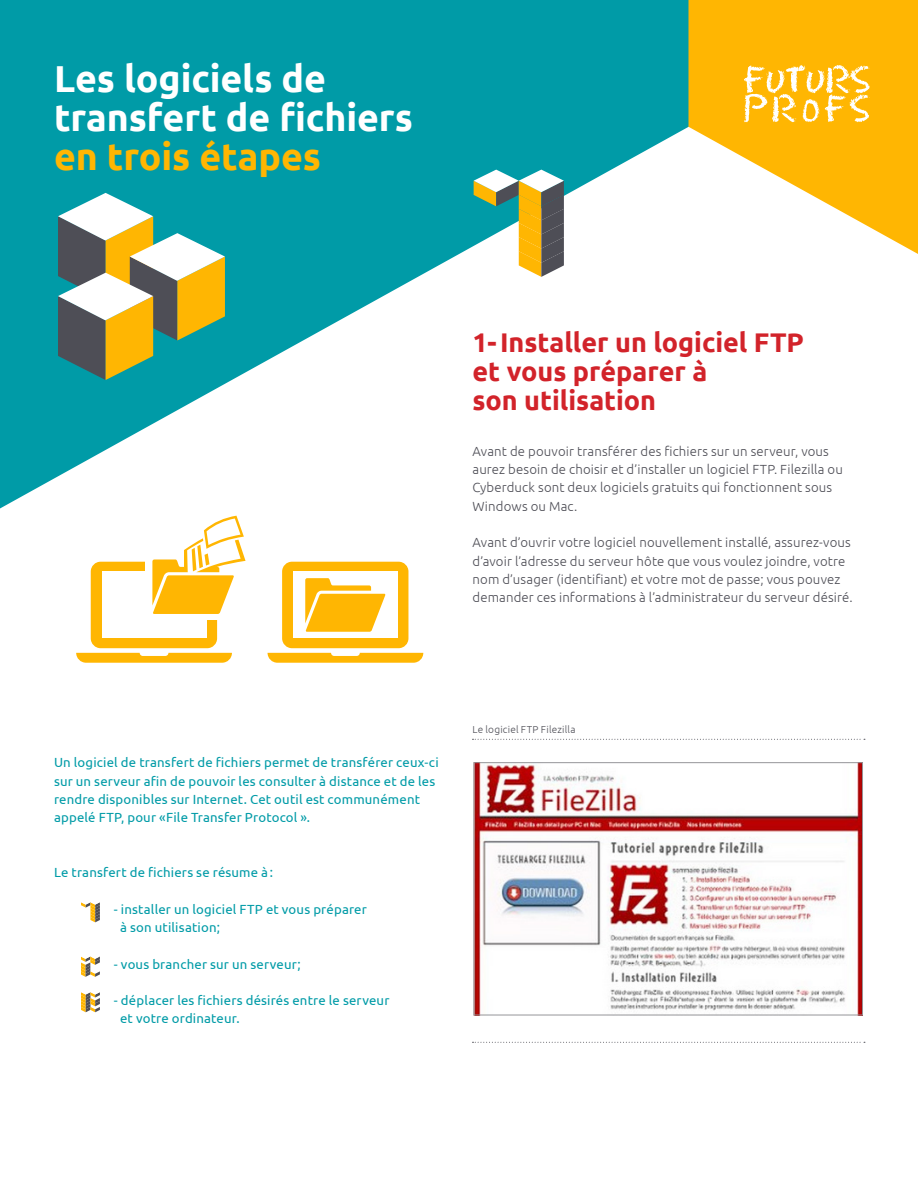
<style>
.page{position:relative;width:918px;height:1188px;background:#fff}
.page>*{position:absolute;margin:0;border:0;box-sizing:border-box;transform-origin:0 0}
.t1{font:700 37.5px/39px "Ubuntu";letter-spacing:-.005em;color:#fff}
.t2{font:700 37.5px "Ubuntu";letter-spacing:-.005em;color:#ffb602}
.t3{font:700 27px/29.2px "Ubuntu";color:#d2232a}
.t4{font:300 13.2px/18.3px "Ubuntu";letter-spacing:.01em;color:#4e4e56}
.t5{font:13.2px/18.3px "Ubuntu";letter-spacing:.015em;color:#009ba7}
.t6{font:300 10.05px "Ubuntu";letter-spacing:.02em;color:#4e4e56}
</style>
<div class="page">
<svg style="left:0;top:0;width:688px;height:508px;fill:#009ba7"></svg>
<svg style="left:58px;top:193px;width:167px;height:187px"></svg>
<svg style="left:474px;top:170px;width:90px;height:107px"></svg>
<svg style="left:688px;top:0;width:230px;height:254px;fill:#ffb602"></svg>
<svg style="left:744px;top:65px;width:126px;height:57px"></svg>
<svg style="left:81px;top:902px;width:19px;height:20px"></svg>
<svg style="left:81px;top:956px;width:19px;height:21px"></svg>
<svg style="left:81px;top:992px;width:19px;height:20px"></svg>
<div style="left:91px;top:562px;width:126px;height:86px;background:#ffb602;border-radius:10px"></div>
<div style="left:102px;top:572px;width:104px;height:66px;background:#fff"></div>
<svg style="left:76px;top:653px;width:156px;height:10px;background:#ffbd1d"></svg>
<div style="left:282px;top:562px;width:126px;height:86px;background:#ffb602;border-radius:10px"></div>
<div style="left:293px;top:572px;width:105px;height:66px;background:#fff"></div>
<svg style="left:268px;top:653px;width:155px;height:10px;background:#ffbd1c"></svg>
<div style="left:145px;top:551px;width:89px;height:69px;background:#fff"></div>
<svg style="left:152px;top:516px;width:94px;height:98px"></svg>
<svg style="left:305px;top:578px;width:81px;height:54px"></svg>
<svg style="left:472px;top:739px;width:393px;height:1px"></svg>
<img style="left:476px;top:764px;width:385px;height:249px">
<div style="left:474px;top:762px;width:389px;height:253px;border:1px solid #959599"></div>
<svg style="left:472px;top:1042px;width:393px;height:1px"></svg>
<h1 class="t1" style="left:54px;top:58px;width:360px">Les logiciels de transfert de fichiers</h1>
<h1 class="t2" style="left:54px;top:134px;width:268px">en trois étapes</h1>
<h2 class="t3" style="left:472px;top:327px;width:333px">1-Installer un logiciel FTP et vous préparer à<br>son utilisation</h2>
<p class="t4" style="left:472px;top:442px;width:372px">Avant de pouvoir transférer des fichiers sur un serveur, vous aurez besoin de choisir et d’installer un logiciel FTP. Filezilla ou Cyberduck sont deux logiciels gratuits qui fonctionnent sous Windows ou Mac.</p>
<p class="t4" style="left:472px;top:533px;width:382px">Avant d’ouvrir votre logiciel nouvellement installé, assurez-vous d’avoir l’adresse du serveur hôte que vous voulez joindre, votre nom d’usager (identifiant) et votre mot de passe; vous pouvez demander ces informations à l’administrateur du serveur désiré.</p>
<p class="t5" style="left:54px;top:753px;width:386px">Un logiciel de transfert de fichiers permet de transférer ceux-ci sur un serveur afin de pouvoir les consulter à distance et de les rendre disponibles sur Internet. Cet outil est communément appelé FTP, pour «File Transfer Protocol ».</p>
<p class="t5" style="left:54px;top:863px;width:221px">Le transfert de fichiers se résume à:</p>
<p class="t5" style="left:120px;top:899px;width:248px;text-indent:-6px">- installer un logiciel FTP et vous préparer à son utilisation;</p>
<p class="t5" style="left:114px;top:954px;width:188px">- vous brancher sur un serveur;</p>
<p class="t5" style="left:120px;top:991px;width:271px;text-indent:-6px">- déplacer les fichiers désirés entre le serveur et votre ordinateur.</p>
<p class="t6" style="left:472px;top:723px;width:104px">Le logiciel FTP Filezilla</p>
</div>
